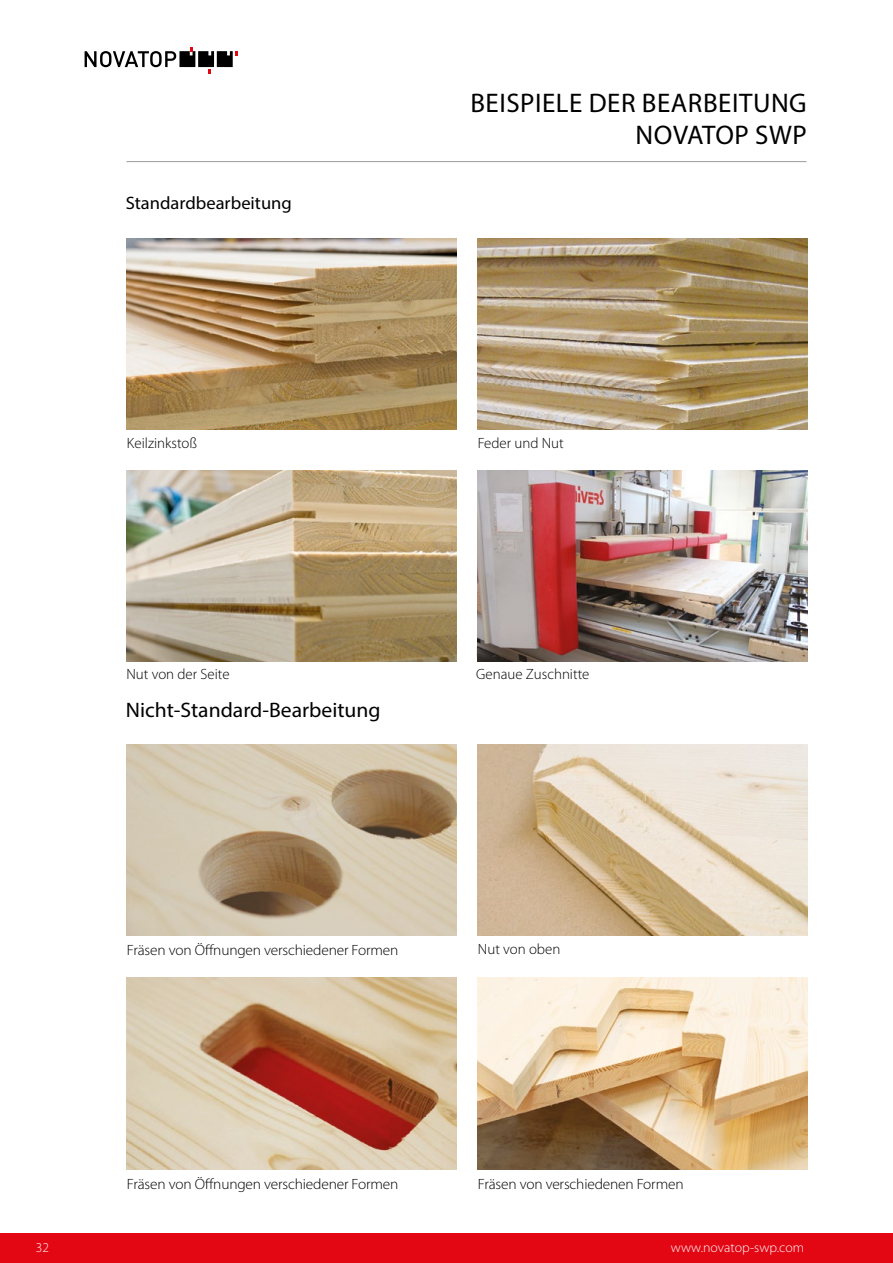
<style>
.page{position:relative;width:893px;height:1263px;background:#fff}
.page>*{position:absolute;margin:0;border:0;box-sizing:border-box;transform-origin:0 0}
.t1{font:27px/32.4px "Myriad Pro";letter-spacing:.02em;color:#000;text-align:right}
.t2{font:21px "Myriad Pro";color:#000}
.t3{font:18px "Myriad Pro";color:#000}
.t4{font:300 14.85px "Myriad Pro";letter-spacing:-.01em;color:#000}
.t5{font:300 13.5px "Myriad Pro";color:#fff}
</style>
<div class="page">
<hr style="left:126px;top:161px;width:680px;height:1px;background:#9d9d9c">
<div style="left:0;top:1233px;width:893px;height:30px;background:#e30613"></div>
<svg style="left:85px;top:47px;width:153px;height:26px"></svg>
<img style="left:127px;top:238px;width:329px;height:191px">
<img style="left:127px;top:470px;width:329px;height:192px">
<img style="left:127px;top:744px;width:329px;height:191px">
<img style="left:478px;top:744px;width:329px;height:191px">
<img style="left:127px;top:978px;width:329px;height:191px">
<img style="left:478px;top:978px;width:329px;height:191px">
<img style="left:478px;top:238px;width:329px;height:191px">
<img style="left:478px;top:470px;width:329px;height:192px">
<p class="t3" style="left:126px;top:192px;width:168px">Standardbearbeitung</p>
<p class="t4" style="left:127px;top:434px;width:72px">Keilzinkstoß</p>
<h1 class="t1" style="left:470px;top:86px;width:338px">BEISPIELE DER BEARBEITUNG<br>NOVATOP SWP</h1>
<p class="t4" style="left:478px;top:434px;width:87px">Feder und Nut</p>
<p class="t4" style="left:126px;top:665px;width:105px">Nut von der Seite</p>
<p class="t4" style="left:476px;top:665px;width:115px">Genaue Zuschnitte</p>
<h2 class="t2" style="left:126px;top:697px;width:256px">Nicht-Standard-Bearbeitung</h2>
<p class="t4" style="left:127px;top:941px;width:273px">Fräsen von Öffnungen verschiedener Formen</p>
<p class="t4" style="left:478px;top:940px;width:84px">Nut von oben</p>
<p class="t4" style="left:127px;top:1175px;width:273px">Fräsen von Öffnungen verschiedener Formen</p>
<p class="t4" style="left:478px;top:1175px;width:207px">Fräsen von verschiedenen Formen</p>
<p class="t5" style="left:36px;top:1239px;width:15px">32</p>
<p class="t5" style="left:671px;top:1239px;width:135px">www.novatop-swp.com</p>
</div>
